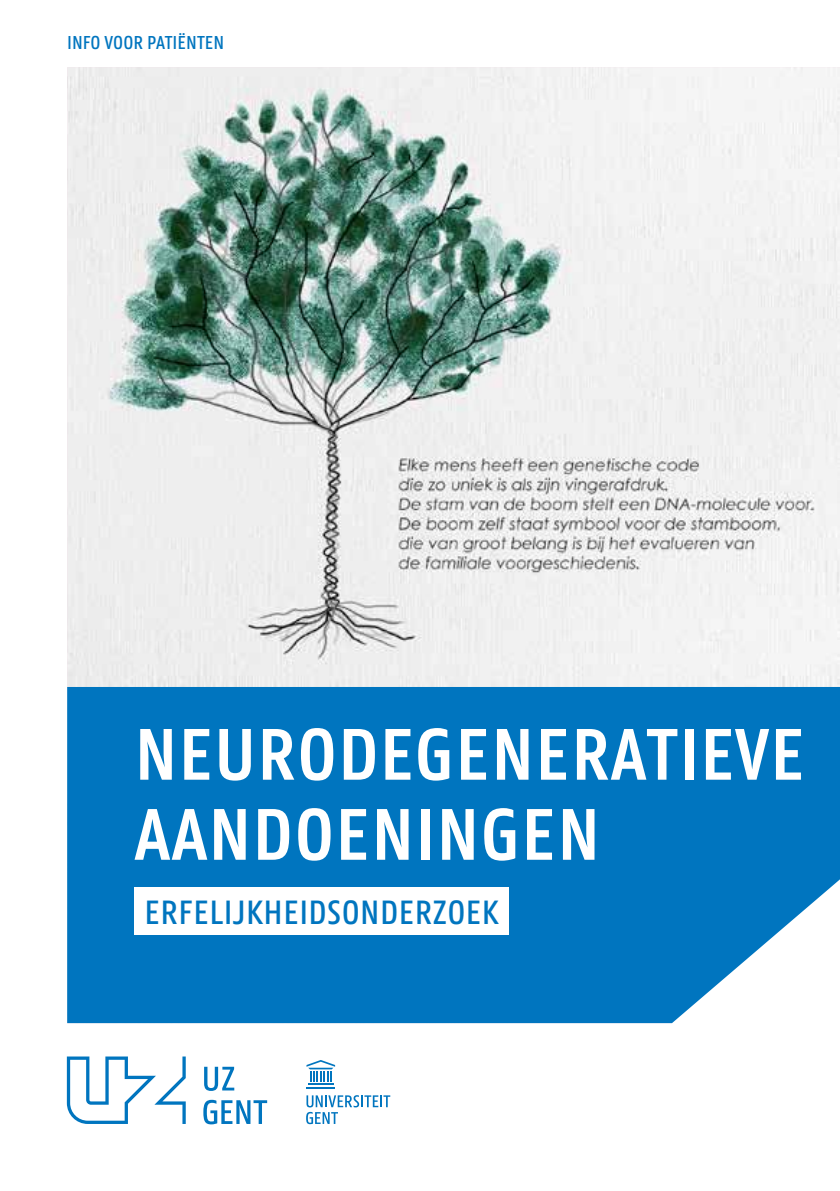
<style>
.page{position:relative;width:840px;height:1191px;background:#fff}
.page>*{position:absolute;margin:0;border:0;box-sizing:border-box;transform-origin:0 0}
.t1{font:600 78px/80px "U Gent Panno Text";letter-spacing:.01em;color:#fff}
.t2{font:500 36px "U Gent Panno Text";letter-spacing:.01em;color:#0075bf}
.t3{font:500 20px "U Gent Panno Text";color:#0075bf}
</style>
<div class="page">
<svg style="left:306px;top:1060px;width:29px;height:28px"></svg>
<svg style="left:306px;top:1095px;width:84px;height:29px"></svg>
<svg style="left:67px;top:1056px;width:119px;height:68px"></svg>
<svg style="left:204px;top:1066px;width:30px;height:25px"></svg>
<svg style="left:203px;top:1099px;width:64px;height:25px"></svg>
<img style="left:67px;top:67px;width:772px;height:620px">
<div style="left:67px;top:687px;width:772px;height:336px;background:#0075bf"></div>
<div style="left:134px;top:887px;width:374px;height:47px;background:#fff"></div>
<p class="t3" style="left:67px;top:31px;width:159px">INFO VOOR PATIËNTEN</p>
<p class="t1" style="left:134px;top:713px;width:672px">NEURODEGENERATIEVE<br>AANDOENINGEN</p>
<p class="t2" style="left:144px;top:891px;width:356px">ERFELIJKHEIDSONDERZOEK</p>
</div>
